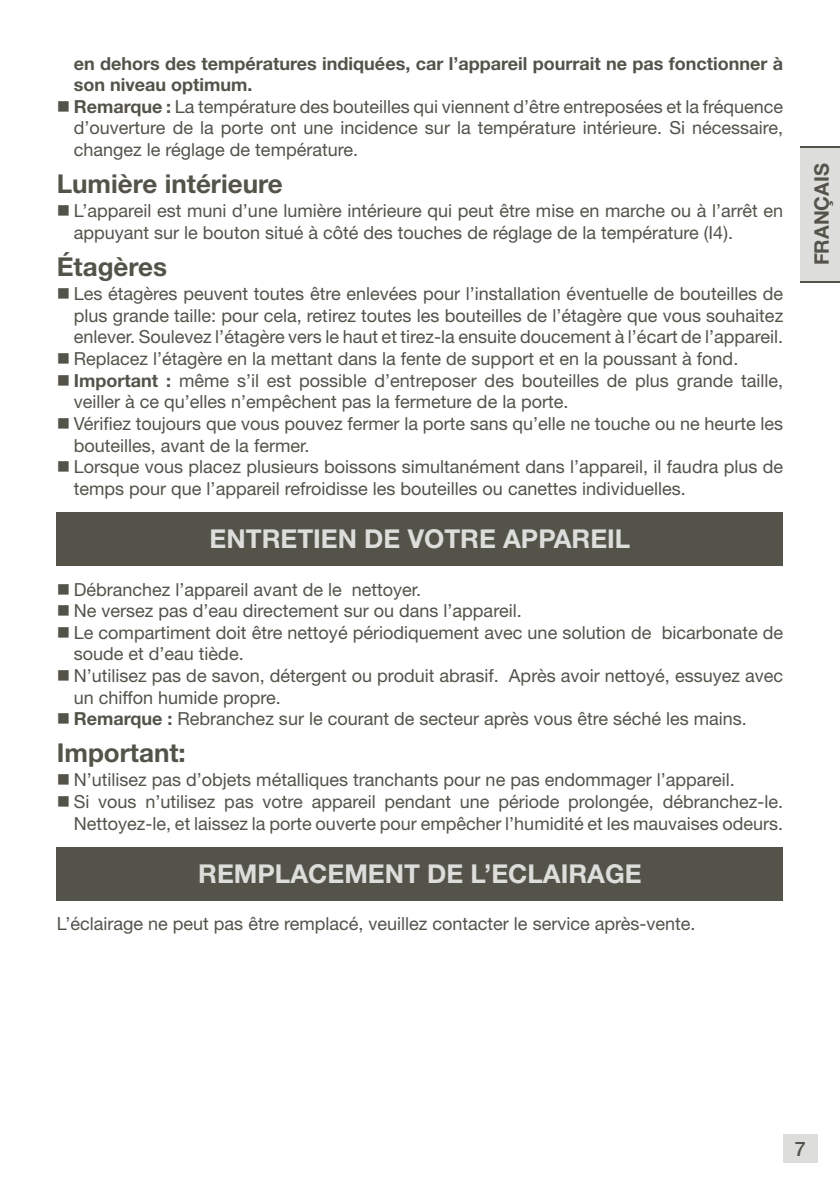
<style>
.page{position:relative;width:840px;height:1191px;background:#fff}
.page>*{position:absolute;margin:0;border:0;box-sizing:border-box;transform-origin:0 0}
.t1{font:700 26px "Helvetica Neue LT Std";color:#dddddb}
.t2{font:700 26px "Helvetica Neue LT Std";color:#54534a}
.t3{font:700 20px "Helvetica Neue LT Std";color:#54534a}
.t4{font:500 20px "Helvetica Neue LT Std";color:#54534a}
.t5{font:18px/21.6px "Helvetica Neue LT Std";color:#54534a}
.s1{font-weight:700}
</style>
<div class="page">
<div style="left:782px;top:1134px;width:34px;height:28px;background:#dddddb"></div>
<div style="left:799px;top:146px;width:40px;height:136px;background:#dddddb"></div>
<hr style="left:799px;top:281px;width:40px;height:1px;background:#54534a">
<hr style="left:799px;top:146px;width:40px;height:1px;background:#54534a">
<div style="left:57px;top:512px;width:725px;height:53px;background:#54534a"></div>
<div style="left:57px;top:846px;width:725px;height:54px;background:#54534a"></div>
<p class="t5" style="left:74px;top:52px;width:710px"><span class="s1">en dehors des températures indiquées, car l’appareil pourrait ne pas fonctionner à son niveau optimum.<br>Remarque :</span> La température des bouteilles qui viennent d’être entreposées et la fréquence d’ouverture de la porte ont une incidence sur la température intérieure. Si nécessaire, changez le réglage de température.</p>
<h1 class="t2" style="left:57px;top:167px;width:227px">Lumière intérieure</h1>
<p class="t5" style="left:74px;top:200px;width:710px">L’appareil est muni d’une lumière intérieure qui peut être mise en marche ou à l’arrêt en appuyant sur le bouton situé à côté des touches de réglage de la température (I4).</p>
<h1 class="t2" style="left:57px;top:250px;width:112px">Étagères</h1>
<p class="t5" style="left:74px;top:283px;width:710px">Les étagères peuvent toutes être enlevées pour l’installation éventuelle de bouteilles de plus grande taille: pour cela, retirez toutes les bouteilles de l’étagère que vous souhaitez enlever. Soulevez l’étagère vers le haut et tirez-la ensuite doucement à l’écart de l’appareil.<br>Replacez l’étagère en la mettant dans la fente de support et en la poussant à fond.<br><span class="s1">Important :</span> même s’il est possible d’entreposer des bouteilles de plus grande taille, veiller à ce qu’elles n’empêchent pas la fermeture de la porte.<br>Vérifiez toujours que vous pouvez fermer la porte sans qu’elle ne touche ou ne heurte les bouteilles, avant de la fermer.<br>Lorsque vous placez plusieurs boissons simultanément dans l’appareil, il faudra plus de temps pour que l’appareil refroidisse les bouteilles ou canettes individuelles.</p>
<h1 class="t1" style="left:209px;top:522px;width:422px">ENTRETIEN DE VOTRE APPAREIL</h1>
<p class="t5" style="left:74px;top:578px;width:710px">Débranchez l’appareil avant de le nettoyer.<br>Ne versez pas d’eau directement sur ou dans l’appareil.<br>Le compartiment doit être nettoyé périodiquement avec une solution de bicarbonate de soude et d’eau tiède.<br>N’utilisez pas de savon, détergent ou produit abrasif. Après avoir nettoyé, essuyez avec un chiffon humide propre.<br><span class="s1">Remarque :</span> Rebranchez sur le courant de secteur après vous être séché les mains.</p>
<h1 class="t2" style="left:57px;top:736px;width:130px">Important:</h1>
<p class="t5" style="left:74px;top:769px;width:710px">N’utilisez pas d’objets métalliques tranchants pour ne pas endommager l’appareil.<br>Si vous n’utilisez pas votre appareil pendant une période prolongée, débranchez-le.<br>Nettoyez-le, et laissez la porte ouverte pour empêcher l’humidité et les mauvaises odeurs.</p>
<h1 class="t1" style="left:198px;top:857px;width:444px">REMPLACEMENT DE L’ECLAIRAGE</h1>
<p class="t5" style="left:57px;top:913px;width:640px">L’éclairage ne peut pas être remplacé, veuillez contacter le service après-vente.</p>
<p class="t3" style="left:808px;top:265px;width:104px;rotate:-90deg">FRANÇAIS</p>
<p class="t4" style="left:794px;top:1136px;width:13px">7</p>
</div>
